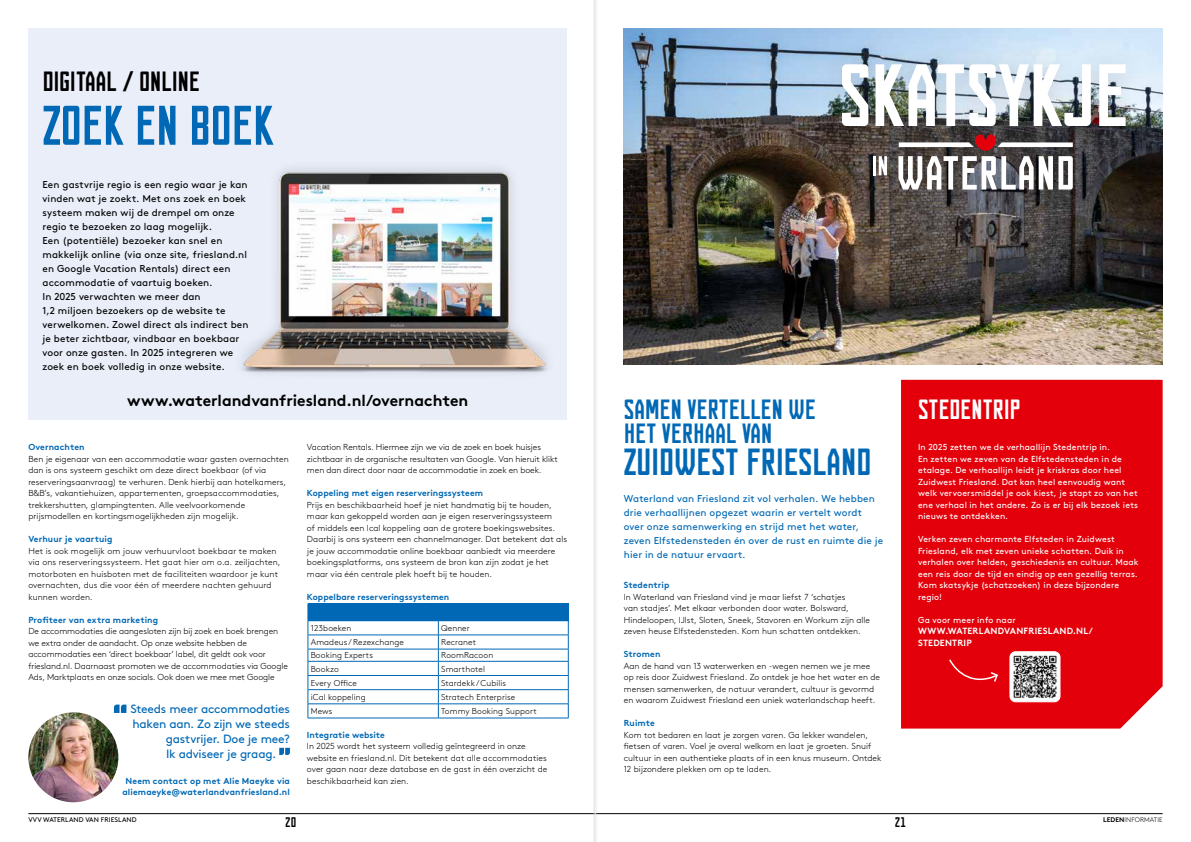
<style>
.page{position:relative;width:1191px;height:842px;background:#fff}
.page>*{position:absolute;margin:0;border:0;box-sizing:border-box;transform-origin:0 0}
.t1{font:condensed 88.6px "FUNCTION";letter-spacing:-.02em;color:#fff}
.t2{font:condensed 56px "FUNCTION";letter-spacing:-.015em;color:#0068b4}
.t3{font:condensed 38px "FUNCTION";letter-spacing:-.015em;color:#0068b4}
.t4{font:condensed 28px/24px "FUNCTION";letter-spacing:-.015em;color:#0068b4}
.t5{font:condensed 28px "FUNCTION";letter-spacing:-.015em;color:#000}
.t6{font:condensed 28px "FUNCTION";letter-spacing:-.015em;color:#fff}
.t7{font:700 15.8px "Brown Std";color:#000}
.t8{font:condensed 14px "FUNCTION";color:#000}
.t9{font:12px/15px "Brown Std";letter-spacing:-.015em;color:#0068b4;text-align:justify}
.t10{font:10px/14px "Brown Std";letter-spacing:.01em;color:#000}
.t11{font:10px/14px "Brown Std";letter-spacing:.01em;color:#0068b4}
.t12{font:700 9px/11.5px "Brown Std";letter-spacing:.025em;color:#fff}
.t13{font:300 8.7px/11.5px "Brown Std";letter-spacing:.005em;color:#000}
.t14{font:8.7px/11.5px "Brown Std";letter-spacing:.02em;color:#fff}
.t15{font:700 8.7px/11.5px "Brown Std";letter-spacing:.01em;color:#0068b4;text-align:center}
.t16{font:300 8.5px "Brown Std";letter-spacing:.01em;color:#000}
.t17{font:6.8px "Brown Std";letter-spacing:.01em;color:#000}
.t18{font:300 6.8px "Brown Std";letter-spacing:.01em;color:#000}
.s1{font-weight:700}
</style>
<div class="page">
<hr style="left:596px;top:813px;width:566px;height:1px;background:#000">
<div style="left:901px;top:380px;width:261px;height:348px;background:#e3000b"></div>
<img style="left:624px;top:28px;width:538px;height:336px">
<div style="left:28px;top:28px;width:539px;height:392px;background:#e9eef9"></div>
<hr style="left:28px;top:813px;width:567px;height:1px;background:#000">
<img style="left:241px;top:168px;width:307px;height:205px">
<div style="left:308px;top:604px;width:260px;height:17px;background:#0068b4"></div>
<hr style="left:308px;top:603px;width:130px;height:1px;background:#0068b4">
<hr style="left:438px;top:603px;width:130px;height:1px;background:#0068b4">
<hr style="left:308px;top:635px;width:130px;height:1px;background:#0068b4">
<hr style="left:438px;top:635px;width:130px;height:1px;background:#0068b4">
<hr style="left:308px;top:649px;width:130px;height:1px;background:#0068b4">
<hr style="left:438px;top:649px;width:130px;height:1px;background:#0068b4">
<hr style="left:308px;top:661px;width:130px;height:1px;background:#0068b4">
<hr style="left:438px;top:661px;width:130px;height:1px;background:#0068b4">
<hr style="left:308px;top:675px;width:130px;height:1px;background:#0068b4">
<hr style="left:438px;top:675px;width:130px;height:1px;background:#0068b4">
<hr style="left:308px;top:689px;width:130px;height:1px;background:#0068b4">
<hr style="left:438px;top:689px;width:130px;height:1px;background:#0068b4">
<hr style="left:308px;top:703px;width:130px;height:1px;background:#0068b4">
<svg style="left:308px;top:621px;width:1px;height:97px"></svg>
<hr style="left:438px;top:703px;width:130px;height:1px;background:#0068b4">
<svg style="left:438px;top:621px;width:1px;height:97px"></svg>
<svg style="left:568px;top:604px;width:1px;height:114px"></svg>
<hr style="left:308px;top:718px;width:130px;height:1px;background:#0068b4">
<hr style="left:438px;top:718px;width:130px;height:1px;background:#0068b4">
<div style="left:592px;top:0;width:7px;height:842px;background:#f4f4f4"></div>
<svg style="left:114px;top:705px;width:12px;height:8px"></svg>
<svg style="left:279px;top:748px;width:11px;height:7px"></svg>
<img style="left:28px;top:712px;width:90px;height:90px;border-radius:45px">
<div style="left:817px;top:39px;width:332px;height:175px;background:#000;opacity:.15"></div>
<svg style="left:898px;top:134px;width:174px;height:56px"></svg>
<svg style="left:873px;top:156px;width:14px;height:19px"></svg>
<img style="left:1010px;top:652px;width:50px;height:50px">
<div style="left:1009px;top:651px;width:51px;height:51px;border:1px solid #fff;border-radius:6px"></div>
<svg style="left:947px;top:658px;width:52px;height:28px"></svg>
<h3 class="t5" style="left:43px;top:66px;width:159px">DIGITAAL / ONLINE</h3>
<h2 class="t2" style="left:43px;top:95px;width:234px">ZOEK EN BOEK</h2>
<p class="t10" style="left:43px;top:177px;width:207px">Een gastvrije regio is een regio waar je kan vinden wat je zoekt. Met ons zoek en boek systeem maken wij de drempel om onze regio te bezoeken zo laag mogelijk.<br>Een (potentiële) bezoeker kan snel en makkelijk online (via onze site, friesland.nl en Google Vacation Rentals) direct een accommodatie of vaartuig boeken.<br>In 2025 verwachten we meer dan<br>1,2 miljoen bezoekers op de website te verwelkomen. Zowel direct als indirect ben je beter zichtbaar, vindbaar en boekbaar voor onze gasten. In 2025 integreren we zoek en boek volledig in onze website.</p>
<h3 class="t7" style="left:127px;top:391px;width:343px">www.waterlandvanfriesland.nl/overnachten</h3>
<p class="t15" style="left:28px;top:441px;width:58px">Overnachten</p>
<p class="t13" style="left:28px;top:453px;width:262px">Ben je eigenaar van een accommodatie waar gasten overnachten dan is ons systeem geschikt om deze direct boekbaar (of via reserveringsaanvraag) te verhuren. Denk hierbij aan hotelkamers, B&amp;B’s, vakantiehuizen, appartementen, groepsaccommodaties, trekkershutten, glampingtenten. Alle veelvoorkomende prijsmodellen en kortingsmogelijkheden zijn mogelijk.</p>
<p class="t15" style="left:28px;top:533px;width:85px">Verhuur je vaartuig</p>
<p class="t13" style="left:28px;top:545px;width:254px">Het is ook mogelijk om jouw verhuurvloot boekbaar te maken via ons reserveringssysteem. Het gaat hier om o.a. zeiljachten, motorboten en huisboten met de faciliteiten waardoor je kunt overnachten, dus die voor één of meerdere nachten gehuurd kunnen worden.</p>
<p class="t15" style="left:28px;top:614px;width:131px">Profiteer van extra marketing</p>
<p class="t13" style="left:28px;top:625px;width:261px">De accommodaties die aangesloten zijn bij zoek en boek brengen we extra onder de aandacht. Op onze website hebben de accommodaties een ‘direct boekbaar’ label, dit geldt ook voor friesland.nl. Daarnaast promoten we de accommodaties via Google Ads, Marktplaats en onze socials. Ook doen we mee met Google</p>
<p class="t13" style="left:307px;top:441px;width:252px">Vacation Rentals. Hiermee zijn we via de zoek en boek huisjes zichtbaar in de organische resultaten van Google. Van hieruit klikt men dan direct door naar de accommodatie in zoek en boek.</p>
<p class="t15" style="left:307px;top:487px;width:177px">Koppeling met eigen reserveringssysteem</p>
<p class="t13" style="left:307px;top:499px;width:261px">Prijs en beschikbaarheid hoef je niet handmatig bij te houden, maar kan gekoppeld worden aan je eigen reserveringssysteem<br>of middels een Ical koppeling aan de grotere boekingswebsites.<br>Daarbij is ons systeem een channelmanager. Dat betekent dat als je jouw accommodatie online boekbaar aanbiedt via meerdere boekingsplatforms, ons systeem de bron kan zijn zodat je het maar via één centrale plek hoeft bij te houden.</p>
<p class="t15" style="left:307px;top:591px;width:144px">Koppelbare reserveringssystemen</p>
<p class="t16" style="left:311px;top:623px;width:42px">123boeken</p>
<p class="t16" style="left:441px;top:623px;width:30px">Qenner</p>
<p class="t16" style="left:311px;top:637px;width:95px">Amadeus / Rezexchange</p>
<p class="t16" style="left:441px;top:637px;width:36px">Recranet</p>
<p class="t16" style="left:311px;top:651px;width:64px">Booking Experts</p>
<p class="t16" style="left:441px;top:651px;width:54px">RoomRacoon</p>
<p class="t16" style="left:311px;top:664px;width:30px">Bookzo</p>
<p class="t16" style="left:441px;top:664px;width:45px">Smarthotel</p>
<p class="t16" style="left:311px;top:678px;width:48px">Every Office</p>
<p class="t16" style="left:441px;top:678px;width:66px">Stardekk / Cubilis</p>
<p class="t16" style="left:311px;top:692px;width:56px">iCal koppeling</p>
<p class="t16" style="left:441px;top:692px;width:76px">Stratech Enterprise</p>
<h3 class="t9" style="left:130px;top:701px;width:161px">Steeds meer accommodaties</h3>
<p class="t16" style="left:311px;top:706px;width:23px">Mews</p>
<p class="t16" style="left:441px;top:706px;width:97px">Tommy Booking Support</p>
<h3 class="t9" style="left:166px;top:716px;width:126px;text-indent:-33px">haken aan. Zo zijn we steeds gastvrijer. Doe je mee?<br>Ik adviseer je graag.</h3>
<p class="t15" style="left:122px;top:775px;width:169px">Neem contact op met Alie Maeyke via aliemaeyke@waterlandvanfriesland.nl</p>
<p class="t15" style="left:307px;top:729px;width:79px">Integratie website</p>
<p class="t13" style="left:307px;top:740px;width:242px">In 2025 wordt het systeem volledig geïntegreerd in onze website en friesland.nl. Dit betekent dat alle accommodaties over gaan naar deze database en de gast in één overzicht de beschikbaarheid kan zien.</p>
<p class="t17" style="left:28px;top:816px;width:110px">VVV WATERLAND VAN FRIESLAND</p>
<h3 class="t8" style="left:285px;top:814px;width:13px">20</h3>
<h1 class="t1" style="left:838px;top:47px;width:293px">SKATSYKJE</h1>
<h3 class="t4" style="left:624px;top:398px;width:194px">SAMEN VERTELLEN WE<br>HET VERHAAL VAN</h3>
<h3 class="t3" style="left:624px;top:441px;width:249px">ZUIDWEST FRIESLAND</h3>
<p class="t11" style="left:624px;top:492px;width:261px">Waterland van Friesland zit vol verhalen. We hebben drie verhaallijnen opgezet waarin er vertelt wordt over onze samenwerking en strijd met het water, zeven Elfstedensteden én over de rust en ruimte die je hier in de natuur ervaart.</p>
<p class="t15" style="left:624px;top:579px;width:47px">Stedentrip</p>
<p class="t13" style="left:624px;top:591px;width:248px">In Waterland van Friesland vind je maar liefst 7 ‘schatjes<br>van stadjes’. Met elkaar verbonden door water. Bolsward, Hindeloopen, IJlst, Sloten, Sneek, Stavoren en Workum zijn alle zeven heuse Elfstedensteden. Kom hun schatten ontdekken.</p>
<p class="t15" style="left:624px;top:648px;width:38px">Stromen</p>
<p class="t13" style="left:624px;top:660px;width:258px">Aan de hand van 13 waterwerken en -wegen nemen we je mee op reis door Zuidwest Friesland. Zo ontdek je hoe het water en de mensen samenwerken, de natuur verandert, cultuur is gevormd en waarom Zuidwest Friesland een uniek waterlandschap heeft.</p>
<p class="t15" style="left:624px;top:717px;width:33px">Ruimte</p>
<p class="t13" style="left:624px;top:729px;width:259px">Kom tot bedaren en laat je zorgen varen. Ga lekker wandelen, fietsen of varen. Voel je overal welkom en laat je groeten. Snuif cultuur in een authentieke plaats of in een knus museum. Ontdek 12 bijzondere plekken om op te laden.</p>
<h3 class="t6" style="left:918px;top:394px;width:104px">STEDENTRIP</h3>
<p class="t14" style="left:918px;top:441px;width:222px">In 2025 zetten we de verhaallijn Stedentrip in.<br>En zetten we zeven van de Elfstedensteden in de etalage. De verhaallijn leidt je kriskras door heel Zuidwest Friesland. Dat kan heel eenvoudig want welk vervoersmiddel je ook kiest, je stapt zo van het ene verhaal in het andere. Zo is er bij elk bezoek iets nieuws te ontdekken.</p>
<p class="t14" style="left:918px;top:533px;width:222px">Verken zeven charmante Elfsteden in Zuidwest Friesland, elk met zeven unieke schatten. Duik in verhalen over helden, geschiedenis en cultuur. Maak een reis door de tijd en eindig op een gezellig terras.<br>Kom skatsykje (schatzoeken) in deze bijzondere regio!</p>
<p class="t14" style="left:918px;top:614px;width:99px">Ga voor meer info naar</p>
<p class="t12" style="left:918px;top:625px;width:176px">WWW.WATERLANDVANFRIESLAND.NL/<br>STEDENTRIP</p>
<h3 class="t8" style="left:894px;top:814px;width:13px">21</h3>
<p class="t18" style="left:1103px;top:816px;width:61px"><span class="s1">LEDEN</span>INFORMATIE</p>
</div>
